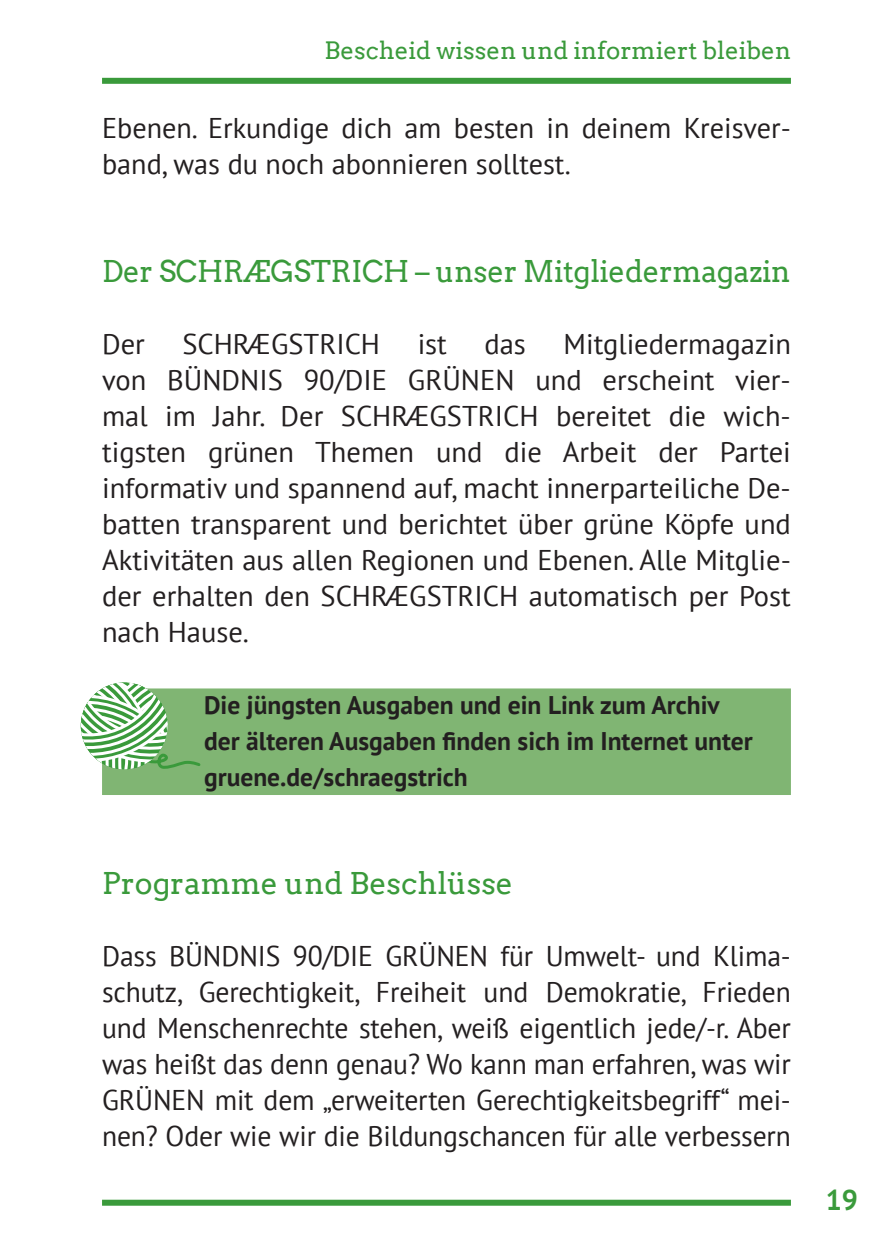
<style>
.page{position:relative;width:893px;height:1259px;background:#fff}
.page>*{position:absolute;margin:0;border:0;box-sizing:border-box;transform-origin:0 0}
.t1{font:30px "Arvo";letter-spacing:-.01em;color:#3a9a3b}
.t2{font:28.5px/36px "PT Sans";color:#231f20;text-align:justify}
.t3{font:700 28.5px "PT Sans";color:#3a9a3b}
.t4{font:700 25.5px/36px "PT Sans";color:#231f20}
.t5{font:24px "Arvo";color:#3a9a3b}
</style>
<div class="page">
<div style="left:102px;top:78px;width:689px;height:6px;background:#3a9a3b"></div>
<div style="left:102px;top:1199px;width:689px;height:6px;background:#3a9a3b"></div>
<div style="left:102px;top:688px;width:689px;height:107px;background:#80b573"></div>
<svg style="left:81px;top:682px;width:121px;height:88px"></svg>
<p class="t5" style="left:325px;top:36px;width:468px">Bescheid wissen und informiert bleiben</p>
<p class="t2" style="left:102px;top:109px;width:690px">Ebenen. Erkundige dich am besten in deinem Kreisver&shy;band, was du noch abonnieren solltest.</p>
<p class="t1" style="left:102px;top:253px;width:690px">Der SCHRÆGSTRICH – unser Mitgliedermagazin</p>
<p class="t2" style="left:102px;top:325px;width:44px">Der</p>
<p class="t2" style="left:182px;top:325px;width:199px">SCHRÆGSTRICH</p>
<p class="t2" style="left:418px;top:325px;width:31px">ist</p>
<p class="t2" style="left:484px;top:325px;width:43px">das</p>
<p class="t2" style="left:102px;top:325px;width:690px;text-indent:461px">Mitgliedermagazin von BÜNDNIS 90/DIE GRÜNEN und erscheint vier&shy;mal im Jahr. Der SCHRÆGSTRICH bereitet die wich&shy;tigsten grünen Themen und die Arbeit der Partei informativ und spannend auf, macht innerparteiliche De&shy;batten transparent und berichtet über grüne Köpfe und Aktivitäten aus allen Regionen und Ebenen. Alle Mitglie&shy;der erhalten den SCHRÆGSTRICH automatisch per Post nach Hause.</p>
<p class="t4" style="left:204px;top:687px;width:550px">Die jüngsten Ausgaben und ein Link zum Archiv der älteren Ausgaben finden sich im Internet unter gruene.de/schraegstrich</p>
<p class="t1" style="left:102px;top:865px;width:413px">Programme und Beschlüsse</p>
<p class="t2" style="left:102px;top:937px;width:690px">Dass BÜNDNIS 90/DIE GRÜNEN für Umwelt- und Klima&shy;schutz, Gerechtigkeit, Freiheit und Demokratie, Frieden und Menschenrechte stehen, weiß eigentlich jede/-r. Aber was heißt das denn genau? Wo kann man erfahren, was wir GRÜNEN mit dem „erweiterten Gerechtigkeitsbegriff“ mei&shy;nen? Oder wie wir die Bildungschancen für alle verbessern</p>
<p class="t3" style="left:826px;top:1181px;width:34px">19</p>
</div>
